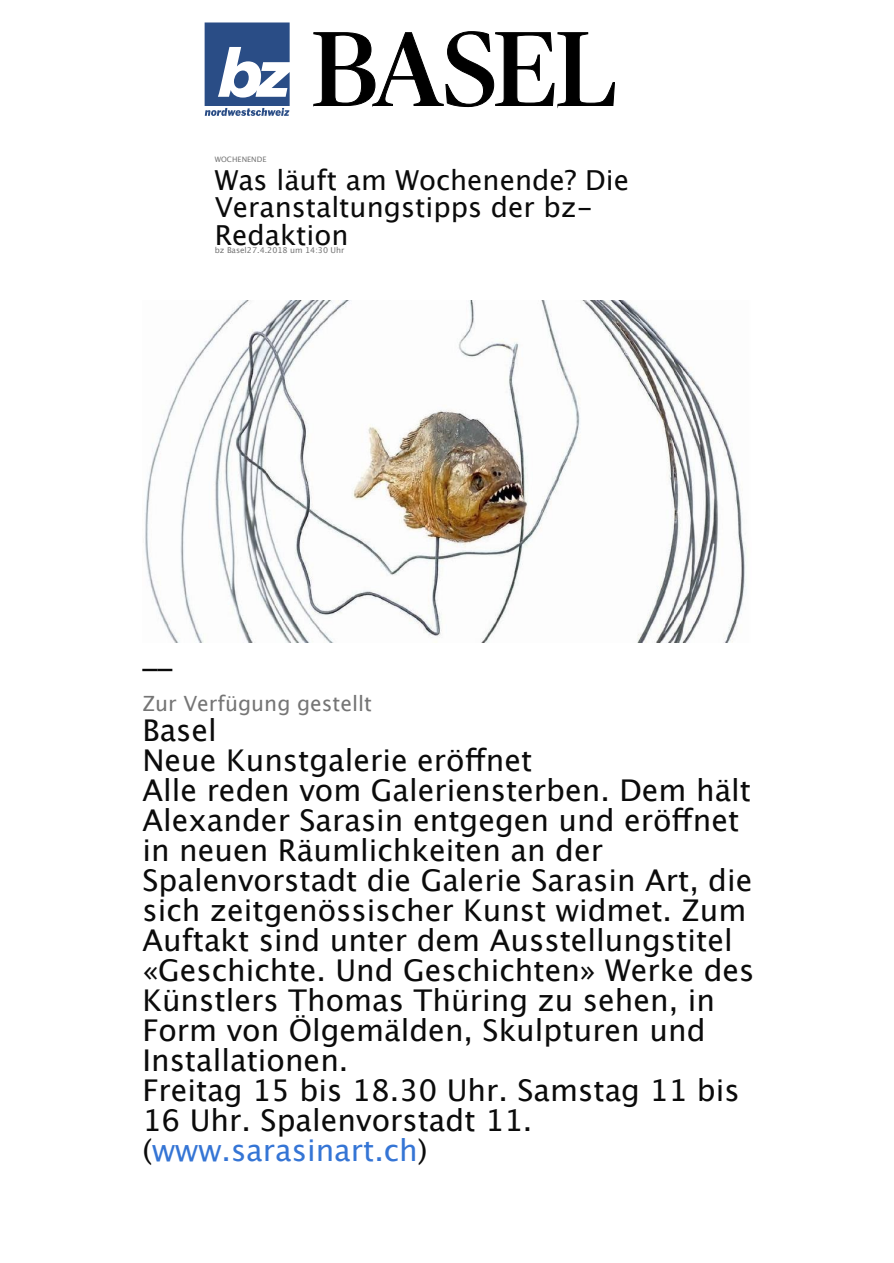
<style>
.page{position:relative;width:894px;height:1263px;background:#fff}
.page>*{position:absolute;margin:0;border:0;box-sizing:border-box;transform-origin:0 0}
.t1{font:30px/30px "Lucida Grande";color:#0b0b0b}
.t2{font:27.6px/27.6px "Lucida Grande";color:#0b0b0b}
.t3{font:21px "Lucida Grande";color:#757575}
.t4{font:8.1px "Lucida Grande";color:#757575}
.t5{font:7.5px "Lucida Grande";color:#757575}
.s1{color:#3575d5}
</style>
<div class="page">
<img style="left:145px;top:300px;width:601px;height:343px">
<svg style="left:314px;top:31px;width:301px;height:76px"></svg>
<svg style="left:205px;top:22px;width:85px;height:94px"></svg>
<p class="t5" style="left:215px;top:157px;width:53px">WOCHENENDE</p>
<p class="t2" style="left:215px;top:168px;width:416px">Was läuft am Wochenende? Die<br>Veranstaltungstipps der bz-<br>Redaktion</p>
<p class="t4" style="left:215px;top:247px;width:131px">bz Basel27.4.2018 um 14:30 Uhr</p>
<p class="t1" style="left:142px;top:642px;width:31px">__</p>
<p class="t3" style="left:142px;top:695px;width:231px">Zur Verfügung gestellt</p>
<p class="t1" style="left:142px;top:717px;width:614px">Basel<br>Neue Kunstgalerie eröffnet<br>Alle reden vom Galeriensterben. Dem hält Alexander Sarasin entgegen und eröffnet in neuen Räumlichkeiten an der Spalenvorstadt die Galerie Sarasin Art, die sich zeitgenössischer Kunst widmet. Zum Auftakt sind unter dem Ausstellungstitel «Geschichte. Und Geschichten» Werke des Künstlers Thomas Thüring zu sehen, in Form von Ölgemälden, Skulpturen und Installationen.<br>Freitag 15 bis 18.30 Uhr. Samstag 11 bis 16 Uhr. Spalenvorstadt 11. (<span class="s1">www.sarasinart.ch</span>)</p>
</div>
